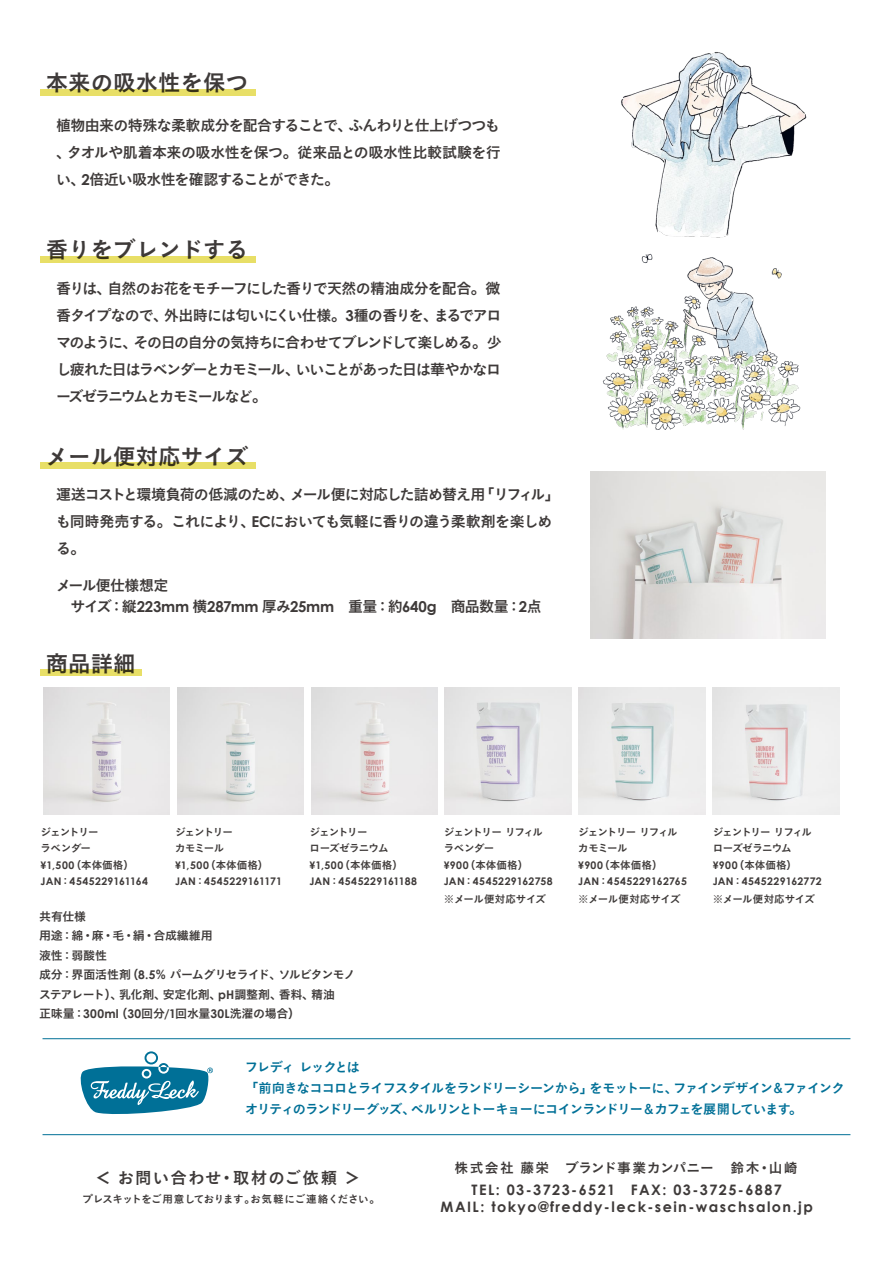
<style>
.page{position:relative;width:893px;height:1263px;background:#fff}
.page>*{position:absolute;margin:0;border:0;box-sizing:border-box;transform-origin:0 0}
.t1{font:22.5px "Koburina Go Std W6";color:#3e3a39}
.t2{font:16.5px "Koburina Go Std W6";letter-spacing:.07em;color:#3e3a39}
.t3{font:15px/27px "Koburina Go Std W6";letter-spacing:-.07em;color:#3e3a39;text-align:justify}
.t4{font:15px/21px "Koburina Go Std W6";letter-spacing:-.05em;color:#3e3a39}
.t5{font:700 14.4px/17.4px "Century Gothic";letter-spacing:.1em;color:#3e3a39;text-align:center}
.t6{font:13.8px "Koburina Go Std W6";letter-spacing:.07em;color:#3e3a39}
.t7{font:13.2px/21px "Koburina Go Std W6";letter-spacing:-.075em;color:#007097}
.t8{font:12px/19.5px "Koburina Go Std W6";letter-spacing:-.025em;color:#3e3a39}
.t9{font:700 10.5px/16.5px "Century Gothic";letter-spacing:.025em;color:#3e3a39}
.t10{font:10.5px/16.5px "Koburina Go Std W6";letter-spacing:-.065em;color:#3e3a39}
.t11{font:10.5px/16.5px "Koburina Go Std W6";letter-spacing:-.085em;color:#3e3a39}
.t12{font:10.5px "Koburina Go Std W6";letter-spacing:-.02em;color:#3e3a39}
.t13{font:10.5px "Koburina Go Std W6";letter-spacing:-.04em;color:#3e3a39}
.s1{font-family:"Century Gothic";font-weight:700}
.s2{font-family:"Koburina Go Std W6";font-weight:400}
</style>
<div class="page">
<svg style="left:80px;top:1051px;width:133px;height:63px"></svg>
<hr style="left:43px;top:1038px;width:807px;height:1px;background:#007097">
<hr style="left:43px;top:1134px;width:807px;height:1px;background:#007097">
<div style="left:40px;top:669px;width:102px;height:7px;background:#e8df67"></div>
<div style="left:40px;top:462px;width:216px;height:7px;background:#e8df67"></div>
<div style="left:40px;top:89px;width:215px;height:7px;background:#e8df67"></div>
<div style="left:40px;top:256px;width:215px;height:7px;background:#e8df67"></div>
<img style="left:621px;top:52px;width:186px;height:176px">
<img style="left:602px;top:228px;width:199px;height:202px">
<img style="left:43px;top:688px;width:127px;height:126px">
<img style="left:177px;top:688px;width:127px;height:126px">
<img style="left:311px;top:688px;width:127px;height:126px">
<img style="left:445px;top:688px;width:127px;height:126px">
<img style="left:579px;top:688px;width:126px;height:126px">
<img style="left:713px;top:688px;width:126px;height:126px">
<img style="left:591px;top:471px;width:234px;height:167px">
<h1 class="t1" style="left:46px;top:65px;width:204px">本来の吸水性を保つ</h1>
<p class="t3" style="left:56px;top:112px;width:446px">植物由来の特殊な柔軟成分を配合することで、ふんわりと仕上げつつも、タオルや肌着本来の吸水性を保つ。従来品との吸水性比較試験を行い、<span class="s1">2</span>倍近い吸水性を確認することができた。</p>
<h1 class="t1" style="left:46px;top:232px;width:204px">香りをブレンドする</h1>
<p class="t3" style="left:56px;top:275px;width:447px">香りは、自然のお花をモチーフにした香りで天然の精油成分を配合。微香タイプなので、外出時には匂いにくい仕様。<span class="s1">3</span>種の香りを、まるでアロマのように、その日の自分の気持ちに合わせてブレンドして楽しめる。少し疲れた日はラベンダーとカモミール、いいことがあった日は華やかなローズゼラニウムとカモミールなど。</p>
<h1 class="t1" style="left:46px;top:439px;width:204px">メール便対応サイズ</h1>
<p class="t3" style="left:56px;top:481px;width:505px;text-align:left">運送コストと環境負荷の低減のため、メール便に対応した詰め替え用「リフィル」も同時発売する。これにより、<span class="s1">EC</span>においても気軽に香りの違う柔軟剤を楽しめる。</p>
<p class="t4" style="left:56px;top:575px;width:487px">メール便仕様想定<br>　サイズ：縦<span class="s1">223mm</span> 横<span class="s1">287mm</span> 厚み<span class="s1">25mm</span>　重量：約<span class="s1">640g</span>　商品数量：<span class="s1">2</span>点</p>
<h1 class="t1" style="left:46px;top:646px;width:91px">商品詳細</h1>
<p class="t11" style="left:41px;top:824px;width:60px">ジェントリーラベンダー</p>
<p class="t9" style="left:41px;top:856px;width:109px">¥1,500<span class="s2">（本体価格）<br></span>JAN<span class="s2">：</span>4545229161164</p>
<p class="t11" style="left:175px;top:824px;width:60px">ジェントリーカモミール</p>
<p class="t9" style="left:175px;top:856px;width:108px">¥1,500<span class="s2">（本体価格）<br></span>JAN<span class="s2">：</span>4545229161171</p>
<p class="t10" style="left:309px;top:824px;width:81px">ジェントリー<br>ローズゼラニウム</p>
<p class="t9" style="left:309px;top:856px;width:109px">¥1,500<span class="s2">（本体価格）<br></span>JAN<span class="s2">：</span>4545229161188</p>
<p class="t8" style="left:39px;top:907px;width:318px">共有仕様<br>用途：綿・麻・毛・絹・合成繊維用<br>液性：弱酸性<br>成分：界面活性剤（<span class="s1">8.5</span>％パームグリセライド、ソルビタンモノステアレート）、乳化剤、安定化剤、<span class="s1">pH</span>調整剤、香料、精油<br>正味量：<span class="s1">300ml</span> （<span class="s1">30</span>回分<span class="s1">/1</span>回水量<span class="s1">30L</span>洗濯の場合）</p>
<p class="t10" style="left:444px;top:824px;width:101px">ジェントリーリフィルラベンダー<br><span class="s1">¥900</span>（本体価格）</p>
<p class="t9" style="left:444px;top:873px;width:110px">JAN<span class="s2">：</span>4545229162758</p>
<p class="t11" style="left:578px;top:824px;width:101px">ジェントリーリフィルカモミール<br><span class="s1">¥900</span>（本体価格）</p>
<p class="t9" style="left:578px;top:873px;width:110px">JAN<span class="s2">：</span>4545229162765</p>
<p class="t10" style="left:713px;top:824px;width:101px">ジェントリーリフィルローズゼラニウム<span class="s1">¥900</span>（本体価格）</p>
<p class="t9" style="left:713px;top:873px;width:111px">JAN<span class="s2">：</span>4545229162772</p>
<p class="t12" style="left:444px;top:891px;width:104px">※メール便対応サイズ</p>
<p class="t12" style="left:578px;top:891px;width:104px">※メール便対応サイズ</p>
<p class="t12" style="left:713px;top:891px;width:104px">※メール便対応サイズ</p>
<p class="t7" style="left:245px;top:1056px;width:601px">フレディレックとは<br>「前向きなココロとライフスタイルをランドリーシーンから」をモットーに、ファインデザイン＆ファインクオリティのランドリーグッズ、ベルリンとトーキョーにコインランドリー＆カフェを展開しています。</p>
<p class="t6" style="left:455px;top:1157px;width:344px">株式会社藤栄　ブランド事業カンパニー　鈴木・山崎</p>
<p class="t2" style="left:95px;top:1165px;width:267px">＜お問い合わせ・取材のご依頼＞</p>
<p class="t13" style="left:83px;top:1191px;width:299px">プレスキットをご用意しております。お気軽にご連絡ください。</p>
<p class="t5" style="left:441px;top:1180px;width:374px">TEL: 03-3723-6521 FAX: 03-3725-6887<br>MAIL: tokyo@freddy-leck-sein-waschsalon.jp</p>
</div>
